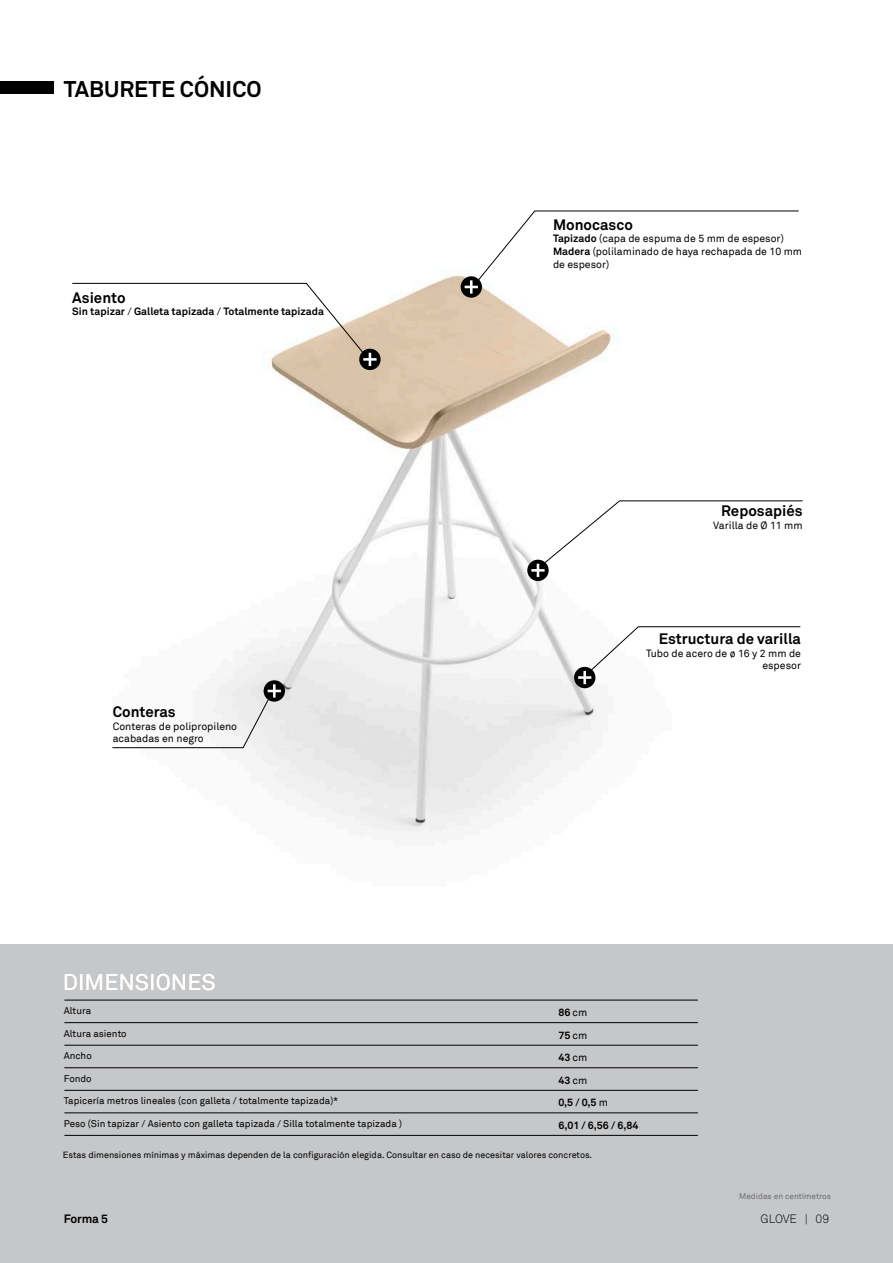
<style>
.page{position:relative;width:893px;height:1263px;background:#fff}
.page>*{position:absolute;margin:0;border:0;box-sizing:border-box;transform-origin:0 0}
.t1{font:700 22.5px "Akkurat";color:#000}
.t2{font:22.5px "Akkurat";color:#fff}
.t3{font:700 15px "Akkurat";color:#000}
.t4{font:300 12px "Akkurat";color:#000}
.t5{font:700 12px "Akkurat";letter-spacing:-.02em;color:#000}
.t6{font:10.5px/12.6px "Akkurat";color:#000}
.t7{font:700 10.5px/22.5px "Akkurat";color:#000}
.t8{font:9.75px "Akkurat";color:#000}
.t9{font:9px "Akkurat";color:#000}
.t10{font:8.25px "Akkurat";color:#6d6d71}
.s1{font-weight:400}
.s2{font-weight:700}
</style>
<div class="page">
<img style="left:112px;top:269px;width:508px;height:563px">
<div style="left:0;top:944px;width:893px;height:319px;background:#c6c7c9"></div>
<div style="left:0;top:82px;width:53px;height:12px;background:#000"></div>
<svg style="left:461px;top:276px;width:21px;height:22px"></svg>
<svg style="left:465px;top:210px;width:334px;height:78px"></svg>
<hr style="left:470px;top:280px;width:3px;height:14px;background:#fff">
<svg style="left:359px;top:349px;width:22px;height:21px"></svg>
<hr style="left:363px;top:358px;width:14px;height:3px;background:#fff">
<svg style="left:72px;top:283px;width:299px;height:83px"></svg>
<div style="left:264px;top:680px;width:21px;height:22px;background:#000;border-radius:50%"></div>
<svg style="left:112px;top:687px;width:169px;height:61px"></svg>
<hr style="left:273px;top:684px;width:3px;height:14px;background:#fff">
<div style="left:574px;top:667px;width:21px;height:21px;background:#000;border-radius:50%"></div>
<svg style="left:578px;top:626px;width:223px;height:58px"></svg>
<svg style="left:527px;top:560px;width:22px;height:21px"></svg>
<hr style="left:531px;top:569px;width:14px;height:3px;background:#fff">
<svg style="left:537px;top:500px;width:266px;height:77px"></svg>
<hr style="left:64px;top:1022px;width:634px;height:1px;background:#000">
<hr style="left:64px;top:1045px;width:634px;height:1px;background:#000">
<hr style="left:64px;top:1067px;width:634px;height:1px;background:#000">
<hr style="left:64px;top:1090px;width:634px;height:1px;background:#000">
<hr style="left:64px;top:1112px;width:634px;height:1px;background:#000">
<hr style="left:64px;top:1000px;width:634px;height:1px;background:#000">
<hr style="left:64px;top:1135px;width:634px;height:1px;background:#000">
<h1 class="t1" style="left:64px;top:75px;width:199px">TABURETE CÓNICO</h1>
<h2 class="t3" style="left:72px;top:289px;width:55px">Asiento</h2>
<p class="t7" style="left:72px;top:300px;width:253px">Sin tapizar <span class="s1">/</span> Galleta tapizada <span class="s1">/</span> Totalmente tapizada</p>
<h2 class="t3" style="left:113px;top:702px;width:65px">Conteras</h2>
<p class="t6" style="left:113px;top:720px;width:126px">Conteras de polipropileno acabadas en negro</p>
<h1 class="t2" style="left:63px;top:969px;width:154px">DIMENSIONES</h1>
<h2 class="t3" style="left:553px;top:215px;width:81px">Monocasco</h2>
<p class="t6" style="left:553px;top:233px;width:251px"><span class="s2">Tapizado</span> (capa de espuma de 5 mm de espesor)<br><span class="s2">Madera</span> (polilaminado de haya rechapada de 10 mm de espesor)</p>
<h2 class="t3" style="left:721px;top:501px;width:83px">Reposapiés</h2>
<p class="t6" style="left:713px;top:519px;width:91px">Varilla de Ø 11 mm</p>
<h2 class="t3" style="left:659px;top:629px;width:144px">Estructura de varilla</h2>
<p class="t6" style="left:646px;top:647px;width:156px;text-align:right">Tubo de acero de ø 16 y 2 mm de espesor</p>
<p class="t8" style="left:64px;top:1005px;width:29px">Altura</p>
<p class="t8" style="left:64px;top:1027px;width:64px">Altura asiento</p>
<p class="t8" style="left:64px;top:1050px;width:30px">Ancho</p>
<p class="t8" style="left:64px;top:1072px;width:29px">Fondo</p>
<p class="t8" style="left:64px;top:1095px;width:276px">Tapicería metros lineales (con galleta / totalmente tapizada)*</p>
<p class="t8" style="left:64px;top:1117px;width:340px">Peso (Sin tapizar / Asiento con galleta tapizada / Silla totalmente tapizada )</p>
<p class="t9" style="left:63px;top:1150px;width:531px">Estas dimensiones mínimas y máximas dependen de la configuración elegida. Consultar en caso de necesitar valores concretos.</p>
<p class="t7" style="left:558px;top:1001px;width:82px">86 <span class="s1">cm<br></span>75 <span class="s1">cm<br></span>43 <span class="s1">cm<br></span>43 <span class="s1">cm<br></span>0,5 / 0,5 <span class="s1">m<br></span>6,01 / 6,56 / 6,84</p>
<p class="t10" style="left:739px;top:1192px;width:93px">Medidas en centímetros</p>
<p class="t5" style="left:64px;top:1211px;width:46px">Forma 5</p>
<p class="t4" style="left:761px;top:1211px;width:70px">GLOVE | 09</p>
</div>
